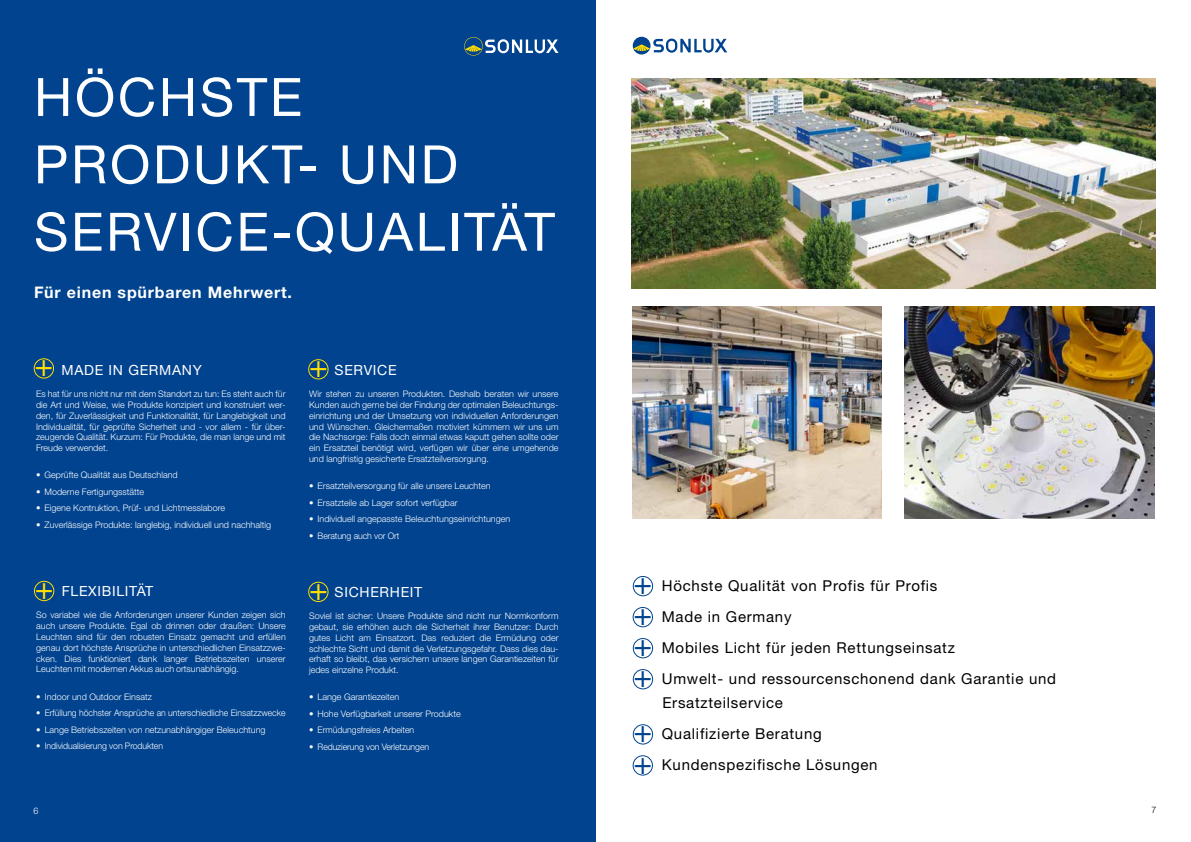
<style>
.page{position:relative;width:1191px;height:842px;background:#fff}
.page>*{position:absolute;margin:0;border:0;box-sizing:border-box;transform-origin:0 0}
.t1{font:53px/67.4px "Helvetica Neue LT Pro";letter-spacing:.05em;color:#fff}
.t2{font:31.2px/31px "Helvetica Neue LT Pro";color:#01438f;text-align:justify}
.t3{font:31.2px "Helvetica Neue LT Pro";color:#ffde00}
.t4{font:700 16px "Helvetica Neue LT Pro";letter-spacing:.05em;color:#fff}
.t5{font:15px/31px "Helvetica Neue LT Pro";letter-spacing:.05em;color:#000}
.t6{font:14px "Helvetica Neue LT Pro";letter-spacing:.05em;color:#fff}
.t7{font:300 9px/10.8px "Helvetica Neue LT Pro";color:#fff;text-align:justify}
.t8{font:300 9px "Helvetica Neue LT Pro";color:#fff;scale:.96 1}
.t9{font:300 9px "Helvetica Neue LT Pro";color:#000}
</style>
<div class="page">
<div style="left:0;top:0;width:595px;height:842px;background:#01438f"></div>
<svg style="left:633px;top:37px;width:17px;height:18px"></svg>
<svg style="left:633px;top:39px;width:94px;height:14px"></svg>
<svg style="left:464px;top:37px;width:94px;height:19px"></svg>
<img style="left:632px;top:306px;width:250px;height:213px">
<div style="left:34px;top:358px;width:20px;height:21px;border:1px solid #ffde00;border-radius:50%"></div>
<div style="left:308px;top:359px;width:20px;height:20px;border:1px solid #ffde00;border-radius:50%"></div>
<div style="left:34px;top:581px;width:20px;height:20px;border:1px solid #ffde00;border-radius:50%"></div>
<div style="left:308px;top:582px;width:20px;height:20px;border:1px solid #ffde00;border-radius:50%"></div>
<div style="left:633px;top:576px;width:20px;height:20px;border:1px solid #01438f;border-radius:50%"></div>
<div style="left:632px;top:607px;width:21px;height:20px;border:1px solid #01438f;border-radius:50%"></div>
<div style="left:633px;top:638px;width:20px;height:20px;border:1px solid #01438f;border-radius:50%"></div>
<div style="left:633px;top:669px;width:20px;height:20px;border:1px solid #01438f;border-radius:50%"></div>
<div style="left:633px;top:724px;width:20px;height:20px;border:1px solid #01438f;border-radius:50%"></div>
<div style="left:632px;top:755px;width:21px;height:20px;border:1px solid #01438f;border-radius:50%"></div>
<img style="left:905px;top:306px;width:249px;height:213px">
<img style="left:631px;top:78px;width:524px;height:210px">
<h1 class="t1" style="left:34px;top:62px;width:522px">HÖCHSTE<br>PRODUKT- UND<br>SERVICE-QUALITÄT</h1>
<h3 class="t4" style="left:34px;top:283px;width:259px">Für einen spürbaren Mehrwert.</h3>
<h2 class="t3" style="left:35px;top:346px;width:20px">+</h2>
<h3 class="t6" style="left:334px;top:361px;width:64px">SERVICE</h3>
<p class="t7" style="left:309px;top:388px;width:251px">Wir stehen zu unseren Produkten. Deshalb beraten wir unsere Kunden auch gerne bei der Findung der optimalen Beleuchtungs&shy;einrichtung und der Umsetzung von individuellen Anforderungen und Wünschen. Gleichermaßen motiviert kümmern wir uns um die Nachsorge: Falls doch einmal etwas kaputt gehen sollte oder ein Ersatzteil benötigt wird, verfügen wir über eine umgehende und langfristig gesicherte Ersatzteilversorgung.</p>
<p class="t7" style="left:309px;top:480px;width:183px">• Ersatzteilversorgung für alle unsere Leuchten</p>
<p class="t7" style="left:309px;top:497px;width:150px">• Ersatzteile ab Lager sofort verfügbar</p>
<p class="t7" style="left:309px;top:513px;width:203px">• Individuell angepasste Beleuchtungseinrichtungen</p>
<p class="t7" style="left:309px;top:530px;width:92px">• Beratung auch vor Ort</p>
<h2 class="t3" style="left:309px;top:347px;width:20px">+</h2>
<h3 class="t6" style="left:62px;top:361px;width:142px">MADE IN GERMANY</h3>
<p class="t7" style="left:36px;top:388px;width:251px">Es hat für uns nicht nur mit dem Standort zu tun: Es steht auch für die Art und Weise, wie Produkte konzipiert und konstruiert wer&shy;den, für Zuverlässigkeit und Funktionalität, für Langlebigkeit und Individualität, für geprüfte Sicherheit und - vor allem - für über&shy;zeugende Qualität. Kurzum: Für Produkte, die man lange und mit Freude verwendet.</p>
<p class="t7" style="left:36px;top:470px;width:143px">• Geprüfte Qualität aus Deutschland</p>
<p class="t7" style="left:36px;top:486px;width:110px">• Moderne Fertigungsstätte</p>
<p class="t7" style="left:36px;top:503px;width:191px">• Eigene Kontruktion, Prüf- und Lichtmesslabore</p>
<p class="t7" style="left:36px;top:519px;width:237px">• Zuverlässige Produkte: langlebig, individuell und nachhaltig</p>
<h2 class="t3" style="left:35px;top:569px;width:20px">+</h2>
<h3 class="t6" style="left:62px;top:582px;width:93px">FLEXIBILITÄT</h3>
<p class="t7" style="left:36px;top:609px;width:251px">So variabel wie die Anforderungen unserer Kunden zeigen sich auch unsere Produkte. Egal ob drinnen oder draußen: Unsere Leuchten sind für den robusten Einsatz gemacht und erfüllen genau dort höchste Ansprüche in unterschiedlichen Einsatzzwe&shy;cken. Dies funktioniert dank langer Betriebszeiten unserer Leuchten mit modernen Akkus auch ortsunabhängig.</p>
<p class="t7" style="left:36px;top:691px;width:117px">• Indoor und Outdoor Einsatz</p>
<p class="t8" style="left:36px;top:707px;width:261px">• Erfüllung höchster Ansprüche an unterschiedliche Einsatzzwecke</p>
<p class="t7" style="left:36px;top:724px;width:231px">• Lange Betriebszeiten von netzunabhängiger Beleuchtung</p>
<p class="t7" style="left:36px;top:740px;width:128px">• Individualisierung von Produkten</p>
<h2 class="t2" style="left:633px;top:567px;width:20px">+ + + +</h2>
<h2 class="t2" style="left:633px;top:715px;width:20px">+ +</h2>
<h2 class="t3" style="left:309px;top:569px;width:20px">+</h2>
<h3 class="t5" style="left:662px;top:570px;width:396px">Höchste Qualität von Profis für Profis<br>Made in Germany<br>Mobiles Licht für jeden Rettungseinsatz<br>Umwelt- und ressourcenschonend dank Garantie und</h3>
<h3 class="t5" style="left:662px;top:687px;width:217px">Ersatzteilservice<br>Qualifizierte Beratung<br>Kundenspezifische Lösungen</h3>
<h3 class="t6" style="left:334px;top:583px;width:89px">SICHERHEIT</h3>
<p class="t7" style="left:309px;top:610px;width:251px">Soviel ist sicher: Unsere Produkte sind nicht nur Normkonform gebaut, sie erhöhen auch die Sicherheit ihrer Benutzer: Durch gutes Licht am Einsatzort. Das reduziert die Ermüdung oder schlechte Sicht und damit die Verletzungsgefahr. Dass dies dau&shy;erhaft so bleibt, das versichern unsere langen Garantiezeiten für jedes einzelne Produkt.</p>
<p class="t7" style="left:309px;top:692px;width:92px">• Lange Garantiezeiten</p>
<p class="t7" style="left:309px;top:708px;width:153px">• Hohe Verfügbarkeit unserer Produkte</p>
<p class="t7" style="left:309px;top:725px;width:107px">• Ermüdungsfreies Arbeiten</p>
<p class="t7" style="left:309px;top:741px;width:122px">• Reduzierung von Verletzungen</p>
<p class="t7" style="left:34px;top:805px;width:7px">6</p>
<p class="t9" style="left:1151px;top:804px;width:7px">7</p>
</div>
